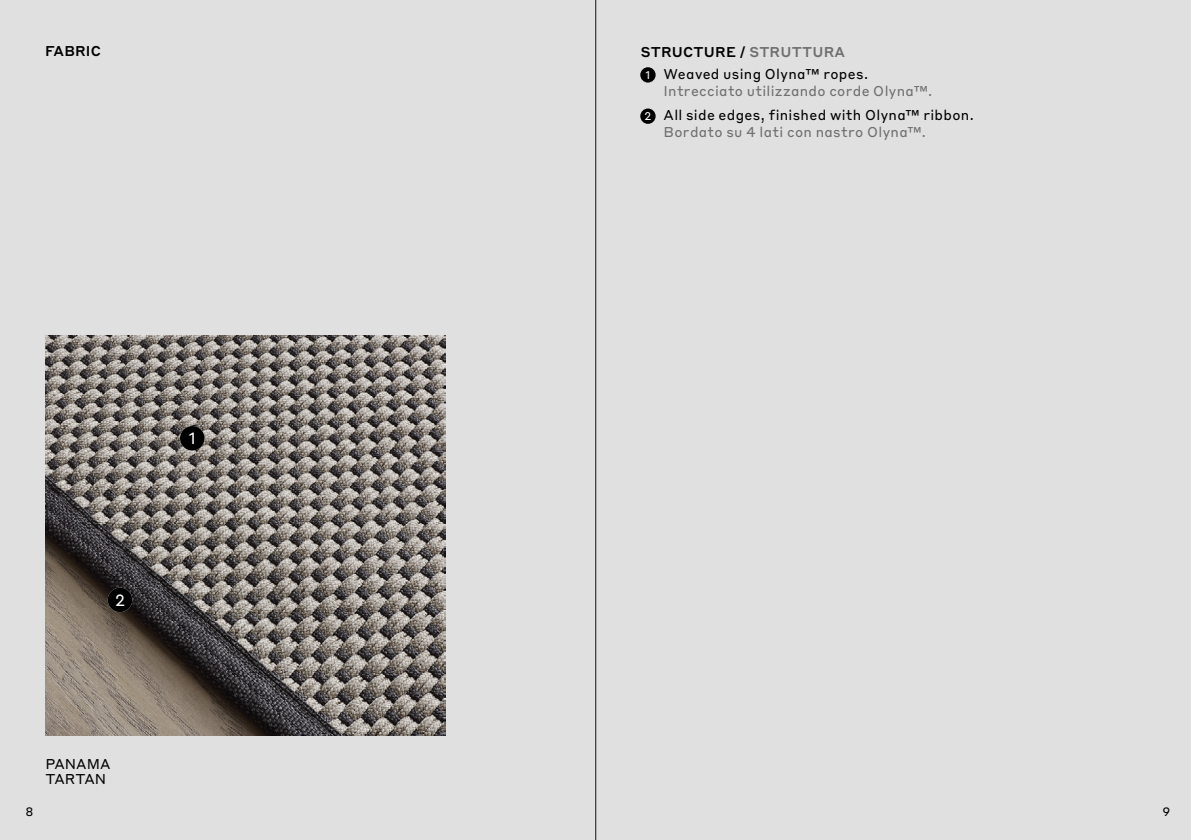
<style>
.page{position:relative;width:1191px;height:840px;background:#fff}
.page>*{position:absolute;margin:0;border:0;box-sizing:border-box;transform-origin:0 0}
.t1{font:16px "Styrene BLC";color:#fff}
.t2{font:14px "Styrene BLC";letter-spacing:.02em;color:#706f6f}
.t3{font:14px "Styrene BLC";letter-spacing:.02em;color:#000}
.t4{font:500 14px "Styrene BLC";letter-spacing:.01em;color:#000}
.t5{font:14px/15px "Styrene BLC";color:#000}
.t6{font:12px "Styrene BLC";color:#000}
.t7{font:11px "Styrene BLC";color:#fff}
.s1{color:#706f6f}
</style>
<div class="page">
<div style="left:0;top:0;width:1191px;height:839px;background:#dfe0df"></div>
<img style="left:45px;top:335px;width:400px;height:400px">
<div style="left:108px;top:587px;width:24px;height:24px;background:#000;border-radius:50%"></div>
<div style="left:180px;top:426px;width:24px;height:24px;background:#000;border-radius:50%"></div>
<div style="left:640px;top:67px;width:15px;height:15px;background:#000;border-radius:50%"></div>
<div style="left:640px;top:108px;width:15px;height:16px;background:#000;border-radius:50%"></div>
<hr style="left:595px;top:0;width:1px;height:839px;background:#12110c">
<p class="t4" style="left:45px;top:45px;width:57px">FABRIC</p>
<p class="t1" style="left:115px;top:590px;width:11px">2</p>
<p class="t5" style="left:45px;top:755px;width:67px">PANAMA<br>TARTAN</p>
<p class="t1" style="left:189px;top:429px;width:9px">1</p>
<p class="t4" style="left:641px;top:46px;width:206px">STRUCTURE / <span class="s1">STRUTTURA</span></p>
<p class="t7" style="left:645px;top:68px;width:6px">1</p>
<p class="t7" style="left:644px;top:110px;width:8px">2</p>
<p class="t3" style="left:663px;top:66px;width:206px">Weaved using Olyna™ ropes.</p>
<p class="t2" style="left:663px;top:83px;width:270px">Intrecciato utilizzando corde Olyna™.</p>
<p class="t3" style="left:663px;top:107px;width:312px">All side edges, finished with Olyna™ ribbon.</p>
<p class="t2" style="left:663px;top:124px;width:264px">Bordato su 4 lati con nastro Olyna™.</p>
<p class="t6" style="left:26px;top:804px;width:10px">8</p>
<p class="t6" style="left:1162px;top:804px;width:9px">9</p>
</div>
